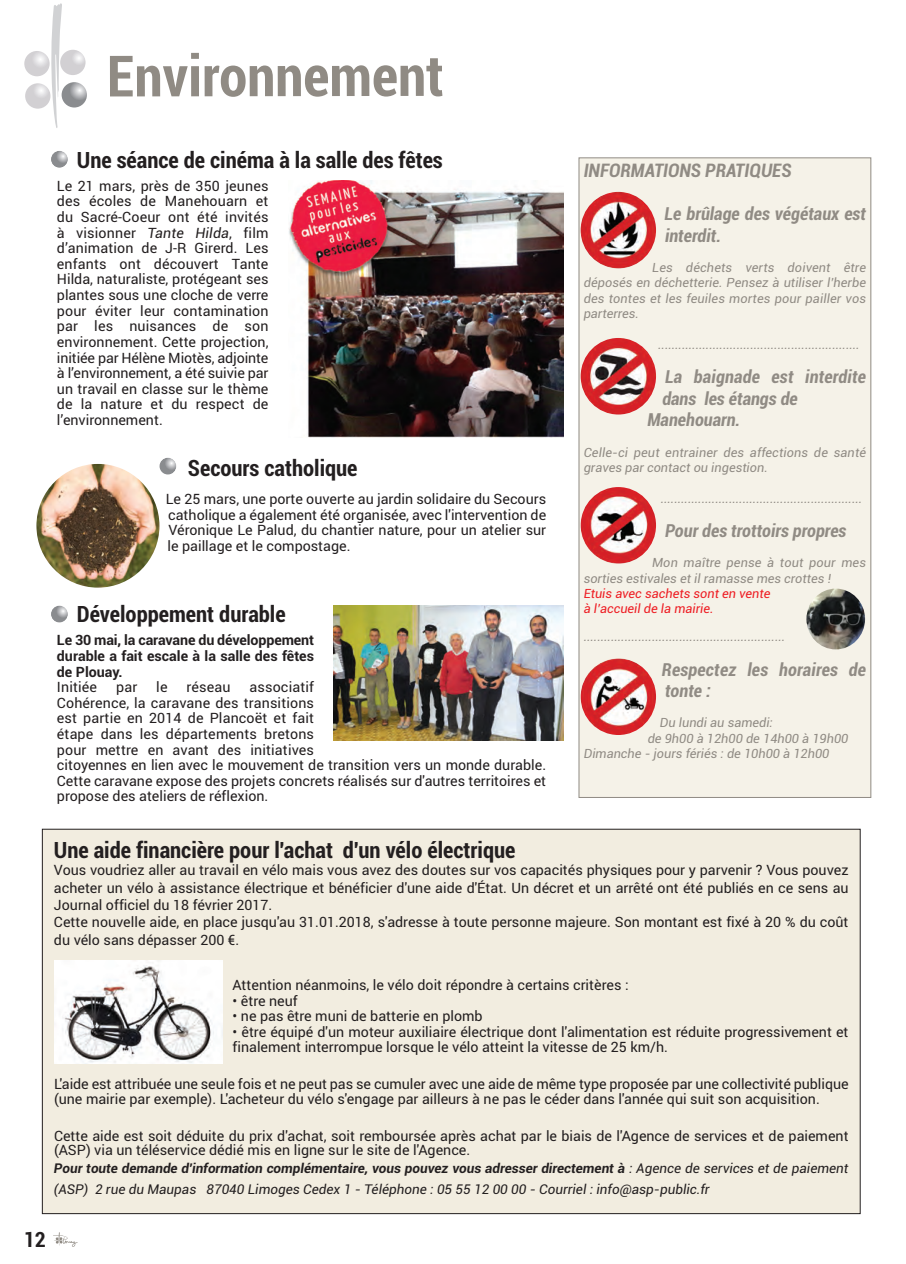
<style>
.page{position:relative;width:906px;height:1264px;background:#fff}
.page>*{position:absolute;margin:0;border:0;box-sizing:border-box;transform-origin:0 0}
.t1{font:700 condensed 57px "Roboto";color:#908b84}
.t2{font:700 condensed 22.5px "Roboto";color:#231f20}
.t3{font:700 condensed 21px "Roboto";color:#231f20}
.t4{font:italic 700 condensed 18.75px "Roboto";color:#908b84}
.t5{font:italic 700 condensed 18px/21.6px "Roboto";color:#908b84}
.t6{font:14.25px/15.6px "Roboto";color:#231f20}
.t7{font:700 14.25px/15.6px "Roboto";color:#231f20;text-align:justify}
.t8{font:italic 13.5px/21px "Roboto";color:#231f20}
.t9{font:italic 12.75px/15.3px "Roboto";color:#908b84}
.t10{font:italic 12.75px/15.3px "Roboto";color:#ee1d23}
.s1{font-style:italic}
.s2{font-weight:700}
</style>
<div class="page">
<svg style="left:60px;top:50px;width:26px;height:25px"></svg>
<svg style="left:24px;top:51px;width:26px;height:26px"></svg>
<svg style="left:62px;top:82px;width:25px;height:25px"></svg>
<svg style="left:25px;top:83px;width:26px;height:26px"></svg>
<svg style="left:48px;top:3px;width:14px;height:125px"></svg>
<div style="left:579px;top:158px;width:292px;height:639px;background:#f5f2e8"></div>
<svg style="left:51px;top:151px;width:17px;height:17px"></svg>
<div style="left:42px;top:829px;width:818px;height:384px;background:#f2ede0"></div>
<img style="left:289px;top:180px;width:274px;height:257px">
<svg style="left:51px;top:605px;width:17px;height:17px"></svg>
<img style="left:581px;top:192px;width:75px;height:76px;border-radius:50%">
<img style="left:581px;top:338px;width:75px;height:76px;border-radius:50%">
<img style="left:581px;top:487px;width:75px;height:76px;border-radius:50%">
<img style="left:581px;top:658px;width:75px;height:77px;border-radius:50%">
<img style="left:55px;top:960px;width:167px;height:103px">
<img style="left:36px;top:464px;width:123px;height:123px;border-radius:50%">
<svg style="left:159px;top:457px;width:17px;height:17px"></svg>
<img style="left:334px;top:605px;width:229px;height:135px">
<svg style="left:53px;top:1232px;width:25px;height:14px"></svg>
<img style="left:806px;top:588px;width:59px;height:61px;border-radius:50%">
<h1 class="t1" style="left:107px;top:43px;width:338px">Environnement</h1>
<h2 class="t2" style="left:77px;top:147px;width:367px">Une séance de cinéma à la salle des fêtes</h2>
<p class="t6" style="left:57px;top:178px;width:213px;text-align:justify">Le 21 mars, près de 350 jeunes des écoles de Manehouarn et du Sacré-Coeur ont été invités à visionner <span class="s1">Tante Hilda</span>, film d’animation de J-R Girerd. Les enfants ont découvert Tante Hilda, naturaliste, protégeant ses plantes sous une cloche de verre pour éviter leur contamination par les nuisances de son environnement. Cette projection, initiée par Hélène Miotès, adjointe à l’environnement, a été suivie par un travail en classe sur le thème de la nature et du respect de l’environnement.</p>
<h2 class="t2" style="left:188px;top:455px;width:171px">Secours catholique</h2>
<p class="t6" style="left:166px;top:491px;width:382px;text-align:justify">Le 25 mars, une porte ouverte au jardin solidaire du Secours catholique a également été organisée, avec l'intervention de Véronique Le Palud, du chantier nature, pour un atelier sur le paillage et le compostage.</p>
<h3 class="t4" style="left:584px;top:159px;width:209px">INFORMATIONS PRATIQUES</h3>
<p class="t5" style="left:664px;top:203px;width:203px">Le brûlage des végétaux est interdit.</p>
<p class="t9" style="left:584px;top:260px;width:284px;text-align:justify;text-indent:69px">Les déchets verts doivent être déposés en déchetterie. Pensez à utiliser l’herbe des tontes et les feuiles mortes pour pailler vos parterres.</p>
<p class="t9" style="left:658px;top:336px;width:203px">...........................................................</p>
<p class="t5" style="left:665px;top:366px;width:203px">La baignade est interdite</p>
<p class="t5" style="left:662px;top:388px;width:137px">dans les étangs de</p>
<p class="t5" style="left:647px;top:409px;width:94px">Manehouarn.</p>
<p class="t9" style="left:584px;top:444px;width:284px">Celle-ci peut entrainer des affections de santé graves par contact ou ingestion.</p>
<p class="t9" style="left:661px;top:490px;width:203px">...........................................................</p>
<p class="t5" style="left:665px;top:520px;width:183px">Pour des trottoirs propres</p>
<p class="t9" style="left:584px;top:555px;width:284px;text-indent:68px">Mon maître pense à tout pour mes sorties estivales et il ramasse mes crottes !</p>
<p class="t10" style="left:584px;top:586px;width:188px">Etuis avec sachets sont en vente à l’accueil de la mairie.</p>
<p class="t9" style="left:584px;top:629px;width:203px">...........................................................</p>
<p class="t5" style="left:662px;top:658px;width:206px">Respectez les horaires de tonte :</p>
<p class="t9" style="left:660px;top:715px;width:114px">Du lundi au samedi:</p>
<p class="t9" style="left:648px;top:730px;width:202px">de 9h00 à 12h00 de 14h00 à 19h00</p>
<p class="t9" style="left:584px;top:746px;width:247px">Dimanche - jours fériés : de 10h00 à 12h00</p>
<h2 class="t2" style="left:77px;top:601px;width:210px">Développement durable</h2>
<p class="t7" style="left:57px;top:632px;width:259px">Le 30 mai, la caravane du développement durable a fait escale à la salle des fêtes de Plouay.</p>
<p class="t6" style="left:57px;top:679px;width:42px">Initiée</p>
<p class="t6" style="left:116px;top:679px;width:23px">par</p>
<p class="t6" style="left:156px;top:679px;width:13px">le</p>
<p class="t6" style="left:187px;top:679px;width:45px">réseau</p>
<p class="t6" style="left:57px;top:679px;width:491px;text-indent:193px">associatif<br>Cohérence, la caravane des transitions<br>est partie en 2014 de Plancoët et fait<br>étape dans les départements bretons<br>pour mettre en avant des initiatives<br>citoyennes en lien avec le mouvement de transition vers un monde durable.<br>Cette caravane expose des projets concrets réalisés sur d'autres territoires et propose des ateliers de réflexion.</p>
<h2 class="t2" style="left:54px;top:836px;width:463px">Une aide financière pour l'achat d'un vélo électrique</h2>
<p class="t6" style="left:54px;top:861px;width:796px;line-height:17.4px">Vous voudriez aller au travail en vélo mais vous avez des doutes sur vos capacités physiques pour y parvenir ? Vous pouvez acheter un vélo à assistance électrique et bénéficier d'une aide d'État. Un décret et un arrêté ont été publiés en ce sens au Journal officiel du 18 février 2017.<br>Cette nouvelle aide, en place jusqu'au 31.01.2018, s'adresse à toute personne majeure. Son montant est fixé à 20 % du coût du vélo sans dépasser 200 €.</p>
<p class="t6" style="left:232px;top:977px;width:398px">Attention néanmoins, le vélo doit répondre à certains critères :</p>
<p class="t6" style="left:233px;top:992px;width:67px">• être neuf</p>
<p class="t6" style="left:233px;top:1008px;width:252px">• ne pas être muni de batterie en plomb</p>
<p class="t6" style="left:233px;top:1023px;width:617px">• être équipé d'un moteur auxiliaire électrique dont l'alimentation est réduite progressivement et finalement interrompue lorsque le vélo atteint la vitesse de 25 km/h.</p>
<p class="t6" style="left:54px;top:1077px;width:796px;line-height:14.4px">L'aide est attribuée une seule fois et ne peut pas se cumuler avec une aide de même type proposée par une collectivité publique (une mairie par exemple). L'acheteur du vélo s'engage par ailleurs à ne pas le céder dans l'année qui suit son acquisition.</p>
<p class="t6" style="left:54px;top:1128px;width:796px;line-height:14.4px">Cette aide est soit déduite du prix d'achat, soit remboursée après achat par le biais de l'Agence de services et de paiement (ASP) via un téléservice dédié mis en ligne sur le site de l'Agence.</p>
<p class="t8" style="left:54px;top:1157px;width:796px"><span class="s2">Pour toute demande d'information complémentaire, vous pouvez vous adresser directement à</span> : Agence de services et de paiement (ASP) 2 rue du Maupas 87040 Limoges Cedex 1 - Téléphone : 05 55 12 00 00 - Courriel : info@asp-public.fr</p>
<h3 class="t3" style="left:24px;top:1227px;width:24px">12</h3>
</div>
